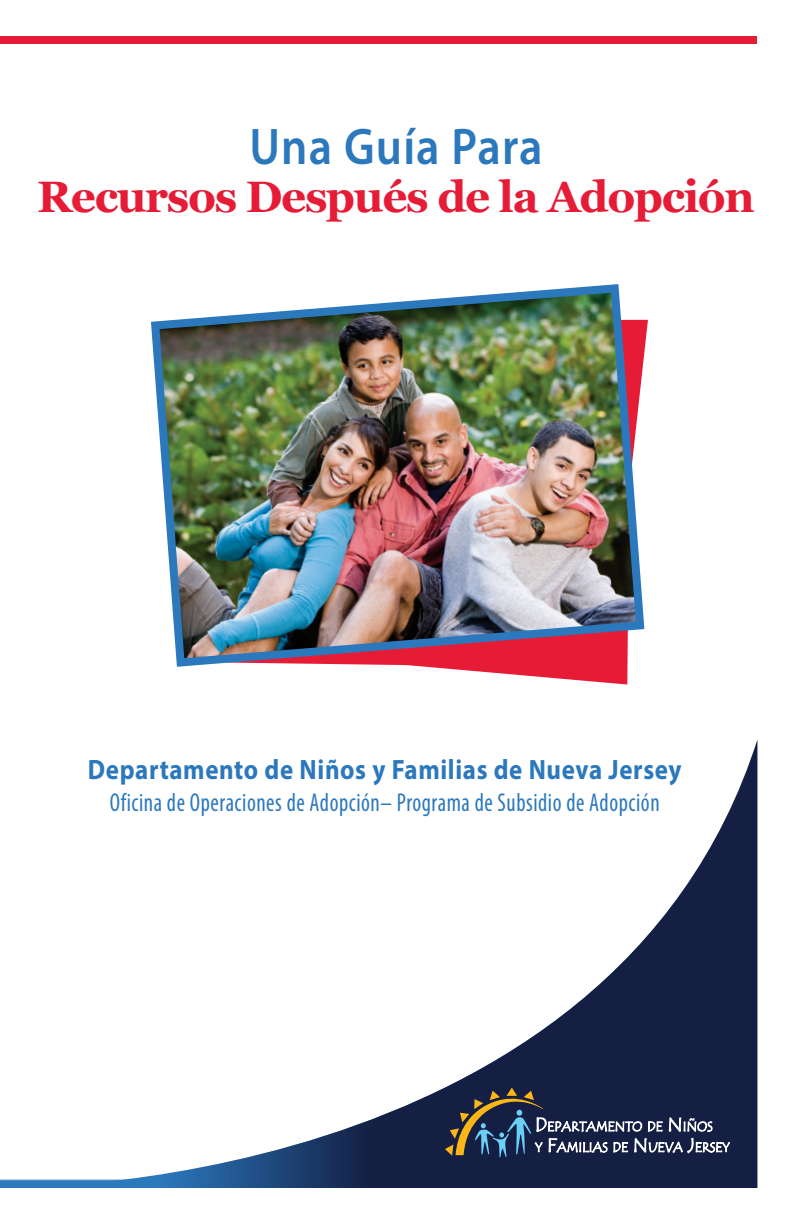
<style>
.page{position:relative;width:792px;height:1224px;background:#fff}
.page>*{position:absolute;margin:0;border:0;box-sizing:border-box;transform-origin:0 0}
.t1{font:600 51.8px "Myriad Pro";letter-spacing:.025em;color:#2c78bd;scale:.89 1}
.t2{font:700 44px "Georgia";letter-spacing:-.03em;color:#e61c37}
.t3{font:700 28px "Myriad Pro";letter-spacing:.025em;color:#2c78bd;scale:.89 1}
.t4{font:condensed 26px "Myriad Pro";letter-spacing:.025em;color:#2c78bd;scale:.89 1}
</style>
<div class="page">
<div style="left:0;top:36px;width:757px;height:7px;background:#e61c37"></div>
<svg style="left:1px;top:741px;width:756px;height:448px"></svg>
<svg style="left:474px;top:671px;width:154px;height:14px"></svg>
<img style="left:151px;top:284px;width:497px;height:387px">
<svg style="left:445px;top:1088px;width:285px;height:70px"></svg>
<h1 class="t1" style="left:249px;top:114px;width:331px">Una Guía Para</h1>
<h2 class="t2" style="left:37px;top:169px;width:719px">Recursos Después de la Adopción</h2>
<p class="t3" style="left:88px;top:751px;width:668px">Departamento de Niños y Familias de Nueva Jersey</p>
<p class="t4" style="left:110px;top:787px;width:619px">Oficina de Operaciones de Adopción– Programa de Subsidio de Adopción</p>
</div>
